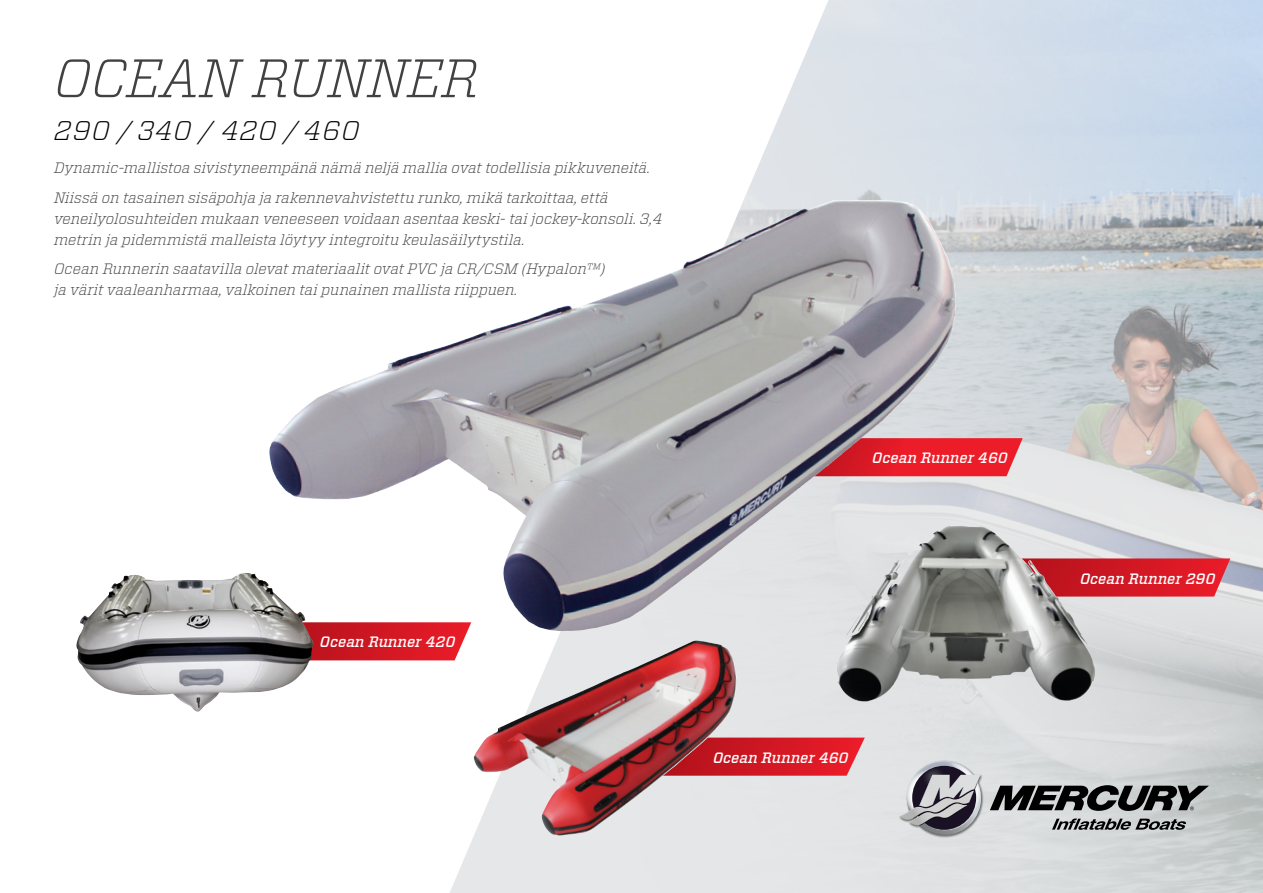
<style>
.page{position:relative;width:1263px;height:893px;background:#fff}
.page>*{position:absolute;margin:0;border:0;box-sizing:border-box;transform-origin:0 0}
.t1{font:italic 300 54px "Vitesse";letter-spacing:-.015em;color:#414042}
.t2{font:italic 300 27px "Vitesse";letter-spacing:.04em;color:#000}
.t3{font:italic 300 15px/21px "Vitesse";letter-spacing:-.005em;color:#414042}
.t4{font:italic 500 15px "Vitesse";color:#fff}
</style>
<div class="page">
<svg style="left:438px;top:493px;width:203px;height:400px"></svg>
<img style="left:641px;top:0;width:622px;height:893px">
<svg style="left:990px;top:785px;width:219px;height:26px"></svg>
<img style="left:897px;top:758px;width:87px;height:80px">
<svg style="left:899px;top:761px;width:82px;height:74px"></svg>
<svg style="left:1052px;top:818px;width:134px;height:12px"></svg>
<svg style="left:833px;top:438px;width:190px;height:38px"></svg>
<svg style="left:314px;top:622px;width:157px;height:38px"></svg>
<svg style="left:737px;top:738px;width:128px;height:38px"></svg>
<svg style="left:998px;top:558px;width:232px;height:39px"></svg>
<img style="left:473px;top:641px;width:264px;height:195px">
<img style="left:836px;top:526px;width:115px;height:176px">
<img style="left:76px;top:573px;width:238px;height:139px">
<img style="left:269px;top:200px;width:564px;height:293px">
<h1 class="t1" style="left:54px;top:40px;width:426px">OCEAN RUNNER</h1>
<h2 class="t2" style="left:54px;top:112px;width:307px">290 / 340 / 420 / 460</h2>
<p class="t3" style="left:54px;top:153px;width:598px;line-height:29.5px">Dynamic-mallistoa sivistyneempänä nämä neljä mallia ovat todellisia pikkuveneitä.<br>Niissä on tasainen sisäpohja ja rakennevahvistettu runko, mikä tarkoittaa, että</p>
<p class="t3" style="left:54px;top:208px;width:610px">veneilyolosuhteiden mukaan veneeseen voidaan asentaa keski- tai jockey-konsoli. 3,4 metrin ja pidemmistä malleista löytyy integroitu keulasäilytystila.</p>
<p class="t3" style="left:54px;top:258px;width:553px">Ocean Runnerin saatavilla olevat materiaalit ovat PVC ja CR/CSM (Hypalon™) ja värit vaaleanharmaa, valkoinen tai punainen mallista riippuen.</p>
<p class="t4" style="left:872px;top:448px;width:137px">Ocean Runner 460</p>
<p class="t4" style="left:320px;top:632px;width:137px">Ocean Runner 420</p>
<p class="t4" style="left:713px;top:747px;width:137px">Ocean Runner 460</p>
<p class="t4" style="left:1080px;top:568px;width:137px">Ocean Runner 290</p>
</div>
